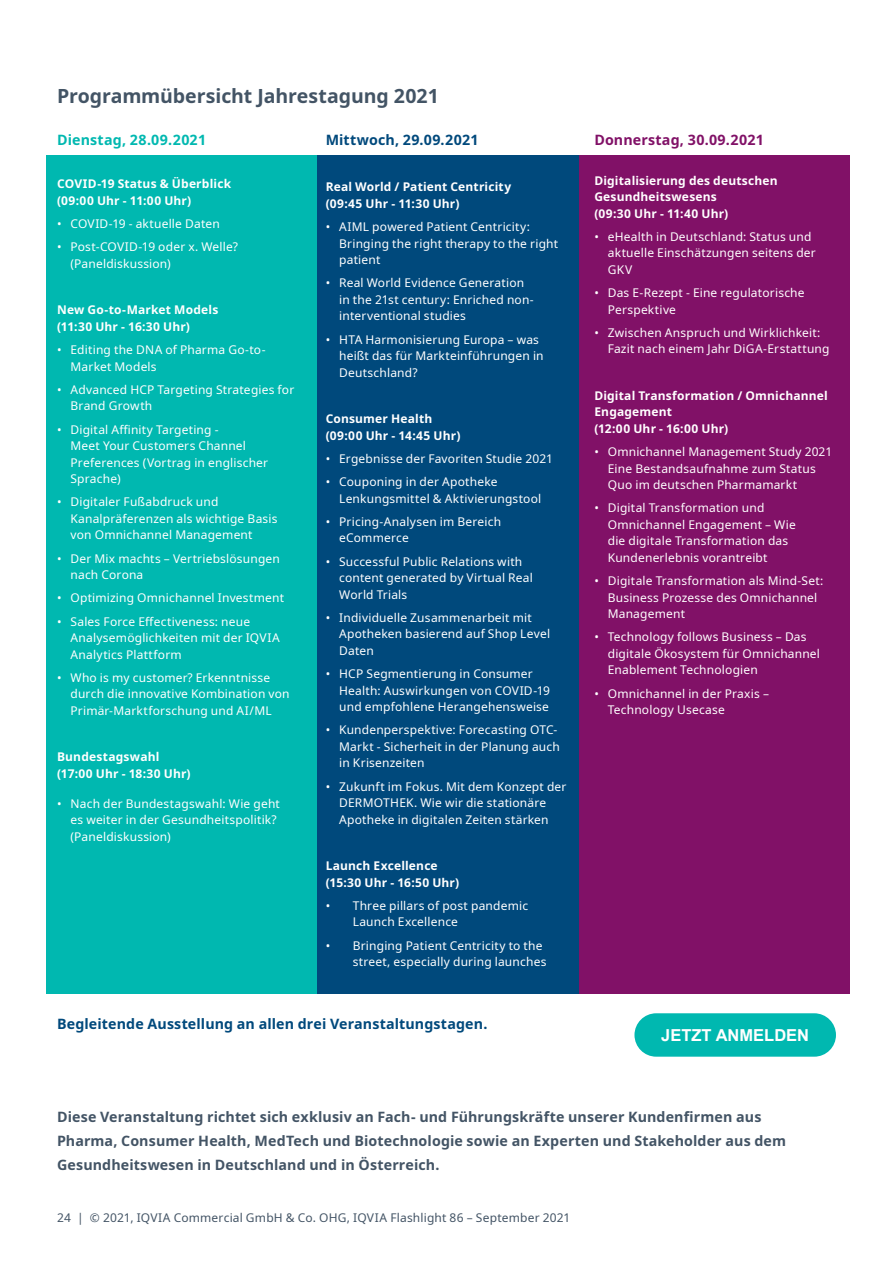
<style>
.page{position:relative;width:893px;height:1263px;background:#fff}
.page>*{position:absolute;margin:0;border:0;box-sizing:border-box;transform-origin:0 0}
.t1{font:700 19.5px "Noto Sans";letter-spacing:-.005em;color:#435465}
.t2{font:700 16.5px "Arial";color:#fff}
.t3{font:700 14.25px/24px "Noto Sans";letter-spacing:.01em;color:#435465}
.t4{font:700 14.25px "Noto Sans";letter-spacing:.01em;color:#00497c}
.t5{font:700 14.25px "Noto Sans";letter-spacing:.015em;color:#811167}
.t6{font:700 14.25px "Noto Sans";letter-spacing:.015em;color:#00b8b0}
.t7{font:12px/16.5px "Noto Sans";letter-spacing:.015em;color:#fff}
.t8{font:700 12px/16.5px "Noto Sans";letter-spacing:.015em;color:#fff}
.t9{font:12px "Noto Sans";letter-spacing:.015em;color:#435465}
</style>
<div class="page">
<div style="left:315px;top:155px;width:266px;height:839px;background:#00497c"></div>
<div style="left:47px;top:155px;width:270px;height:839px;background:#00b8b0"></div>
<div style="left:580px;top:155px;width:270px;height:839px;background:#811167"></div>
<div style="left:634px;top:1013px;width:202px;height:44px;background:#00b8b0;border-radius:22px"></div>
<h1 class="t1" style="left:57px;top:82px;width:383px">Programmübersicht Jahrestagung 2021</h1>
<p class="t6" style="left:57px;top:130px;width:151px">Dienstag, 28.09.2021</p>
<p class="t8" style="left:57px;top:176px;width:176px">COVID-19 Status &amp; Überblick (09:00 Uhr - 11:00 Uhr)</p>
<p class="t7" style="left:57px;top:216px;width:164px">• COVID-19 - aktuelle Daten</p>
<p class="t7" style="left:71px;top:239px;width:169px;text-indent:-14px">• Post-COVID-19 oder x. Welle? (Paneldiskussion)</p>
<p class="t8" style="left:57px;top:302px;width:163px">New Go-to-Market Models (11:30 Uhr - 16:30 Uhr)</p>
<p class="t7" style="left:71px;top:342px;width:197px;text-indent:-14px">• Editing the DNA of Pharma Go-to-<br>Market Models</p>
<p class="t7" style="left:71px;top:381px;width:225px;text-indent:-14px">• Advanced HCP Targeting Strategies for<br>Brand Growth</p>
<p class="t7" style="left:71px;top:421px;width:199px;text-indent:-14px">• Digital Affinity Targeting -<br>Meet Your Customers Channel<br>Preferences (Vortrag in englischer<br>Sprache)</p>
<p class="t7" style="left:71px;top:494px;width:208px;text-indent:-14px">• Digitaler Fußabdruck und<br>Kanalpräferenzen als wichtige Basis von Omnichannel Management</p>
<p class="t7" style="left:71px;top:550px;width:211px;text-indent:-14px">• Der Mix machts – Vertriebslösungen nach Corona</p>
<p class="t7" style="left:57px;top:590px;width:229px">• Optimizing Omnichannel Investment</p>
<p class="t7" style="left:71px;top:613px;width:211px;text-indent:-14px">• Sales Force Effectiveness: neue<br>Analysemöglichkeiten mit der IQVIA<br>Analytics Plattform</p>
<p class="t7" style="left:71px;top:669px;width:221px;text-indent:-14px">• Who is my customer? Erkenntnisse durch die innovative Kombination von<br>Primär-Marktforschung und AI/ML</p>
<p class="t8" style="left:57px;top:749px;width:135px">Bundestagswahl (17:00 Uhr - 18:30 Uhr)</p>
<p class="t7" style="left:71px;top:795px;width:211px;text-indent:-14px">• Nach der Bundestagswahl: Wie geht es weiter in der Gesundheitspolitik? (Paneldiskussion)</p>
<p class="t4" style="left:326px;top:130px;width:154px">Mittwoch, 29.09.2021</p>
<p class="t8" style="left:326px;top:179px;width:187px">Real World / Patient Centricity (09:45 Uhr - 11:30 Uhr)</p>
<p class="t7" style="left:339px;top:219px;width:221px;text-indent:-14px">• AIML powered Patient Centricity:<br>Bringing the right therapy to the right patient</p>
<p class="t7" style="left:339px;top:275px;width:196px;text-indent:-14px">• Real World Evidence Generation in the 21st century: Enriched non&shy;interventional studies</p>
<p class="t7" style="left:339px;top:331px;width:206px;text-indent:-14px">• HTA Harmonisierung Europa – was heißt das für Markteinführungen in<br>Deutschland?</p>
<p class="t8" style="left:326px;top:411px;width:136px">Consumer Health (09:00 Uhr - 14:45 Uhr)</p>
<p class="t7" style="left:326px;top:450px;width:229px">• Ergebnisse der Favoriten Studie 2021</p>
<p class="t7" style="left:339px;top:474px;width:204px;text-indent:-14px">• Couponing in der Apotheke<br>Lenkungsmittel &amp; Aktivierungstool</p>
<p class="t7" style="left:339px;top:513px;width:163px;text-indent:-14px">• Pricing-Analysen im Bereich eCommerce</p>
<p class="t7" style="left:339px;top:553px;width:195px;text-indent:-14px">• Successful Public Relations with content generated by Virtual Real<br>World Trials</p>
<p class="t7" style="left:339px;top:609px;width:212px;text-indent:-14px">• Individuelle Zusammenarbeit mit<br>Apotheken basierend auf Shop Level<br>Daten</p>
<p class="t7" style="left:339px;top:666px;width:212px;text-indent:-14px">• HCP Segmentierung in Consumer<br>Health: Auswirkungen von COVID-19 und empfohlene Herangehensweise</p>
<p class="t7" style="left:339px;top:722px;width:222px;text-indent:-14px">• Kundenperspektive: Forecasting OTC-<br>Markt - Sicherheit in der Planung auch in Krisenzeiten</p>
<p class="t7" style="left:326px;top:778px;width:242px;text-align:center">• Zukunft im Fokus. Mit dem Konzept der<br>DERMOTHEK. Wie wir die stationäre<br>Apotheke in digitalen Zeiten stärken</p>
<p class="t8" style="left:326px;top:858px;width:135px">Launch Excellence (15:30 Uhr - 16:50 Uhr)</p>
<p class="t7" style="left:353px;top:897px;width:177px;text-indent:-27px">• Three pillars of post pandemic<br>Launch Excellence</p>
<p class="t7" style="left:353px;top:937px;width:195px;text-indent:-27px">• Bringing Patient Centricity to the street, especially during launches</p>
<p class="t4" style="left:57px;top:1013px;width:432px">Begleitende Ausstellung an allen drei Veranstaltungstagen.</p>
<p class="t5" style="left:594px;top:130px;width:171px">Donnerstag, 30.09.2021</p>
<p class="t8" style="left:594px;top:172px;width:185px">Digitalisierung des deutschen<br>Gesundheitswesens<br>(09:30 Uhr - 11:40 Uhr)</p>
<p class="t7" style="left:608px;top:228px;width:210px;text-indent:-14px">• eHealth in Deutschland: Status und aktuelle Einschätzungen seitens der<br>GKV</p>
<p class="t7" style="left:608px;top:285px;width:198px;text-indent:-14px">• Das E-Rezept - Eine regulatorische<br>Perspektive</p>
<p class="t7" style="left:608px;top:324px;width:223px;text-indent:-14px">• Zwischen Anspruch und Wirklichkeit:<br>Fazit nach einem Jahr DiGA-Erstattung</p>
<p class="t8" style="left:594px;top:387px;width:235px">Digital Transformation / Omnichannel<br>Engagement<br>(12:00 Uhr - 16:00 Uhr)</p>
<p class="t7" style="left:608px;top:444px;width:226px;text-indent:-14px">• Omnichannel Management Study 2021<br>Eine Bestandsaufnahme zum Status<br>Quo im deutschen Pharmamarkt</p>
<p class="t7" style="left:608px;top:500px;width:189px;text-indent:-14px">• Digital Transformation und<br>Omnichannel Engagement – Wie die digitale Transformation das<br>Kundenerlebnis vorantreibt</p>
<p class="t7" style="left:608px;top:573px;width:217px;text-indent:-14px">• Digitale Transformation als Mind-Set:<br>Business Prozesse des Omnichannel<br>Management</p>
<p class="t7" style="left:608px;top:629px;width:214px;text-indent:-14px">• Technology follows Business – Das digitale Ökosystem für Omnichannel<br>Enablement Technologien</p>
<p class="t7" style="left:608px;top:685px;width:163px;text-indent:-14px">• Omnichannel in der Praxis –<br>Technology Usecase</p>
<h2 class="t2" style="left:661px;top:1023px;width:149px">JETZT ANMELDEN</h2>
<p class="t3" style="left:57px;top:1105px;width:731px">Diese Veranstaltung richtet sich exklusiv an Fach- und Führungskräfte unserer Kundenfirmen aus<br>Pharma, Consumer Health, MedTech und Biotechnologie sowie an Experten und Stakeholder aus dem<br>Gesundheitswesen in Deutschland und in Österreich.</p>
<p class="t9" style="left:57px;top:1209px;width:515px">24 | © 2021, IQVIA Commercial GmbH &amp; Co. OHG, IQVIA Flashlight 86 – September 2021</p>
</div>
